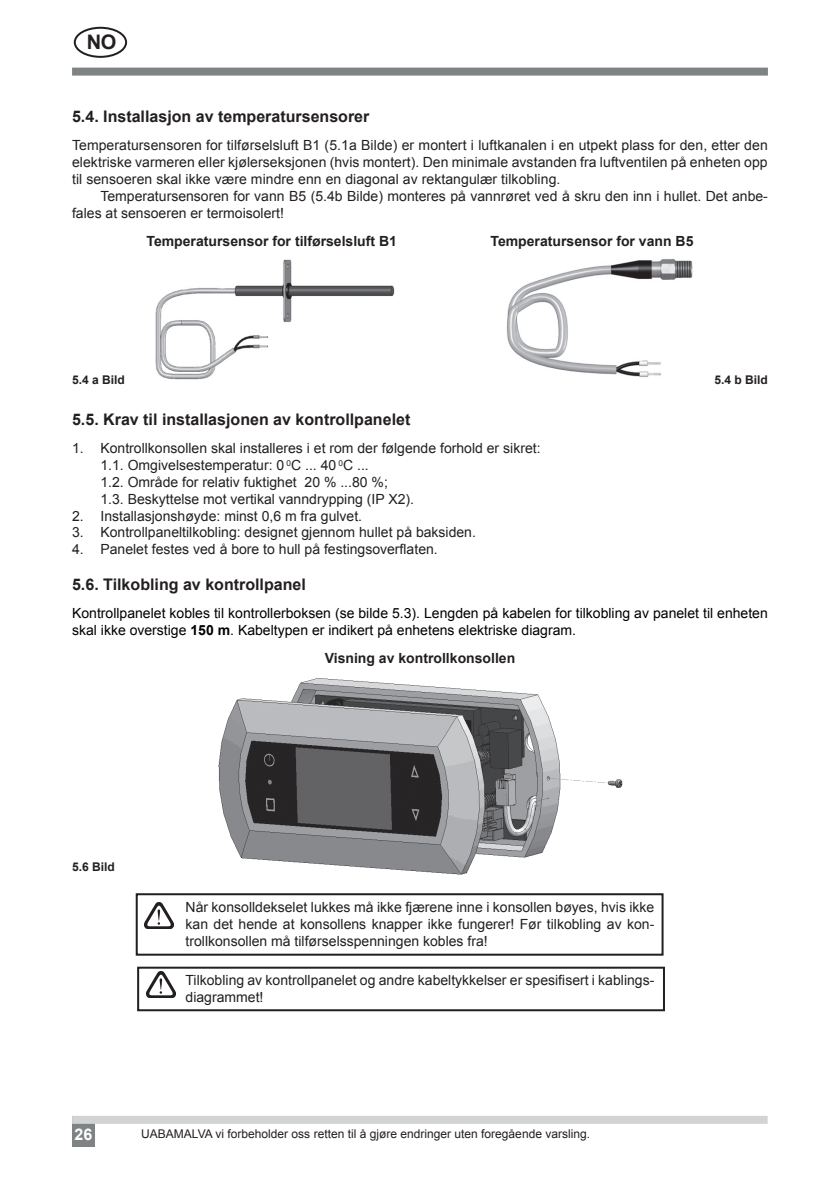
<style>
.page{position:relative;width:840px;height:1191px;background:#fff}
.page>*{position:absolute;margin:0;border:0;box-sizing:border-box;transform-origin:0 0}
.t1{font:700 20px "Arial";color:#231f20}
.t2{font:700 16px "Arial";color:#231f20}
.t3{font:700 16px "Arial";color:#fff}
.t4{font:14px/16.8px "Arial";color:#231f20}
.t5{font:14px/16.8px "Arial";color:#000}
.t6{font:700 14px "Arial";color:#231f20}
.t7{font:12px "Arial";color:#231f20}
.t8{font:700 12px "Arial";color:#231f20}
.s1{font-weight:700}
</style>
<div class="page">
<div style="left:74px;top:27px;width:53px;height:31px;border:2px solid #231f20;border-radius:50%"></div>
<div style="left:72px;top:1116px;width:23px;height:31px;background:#808384"></div>
<div style="left:72px;top:1115px;width:695px;height:8px;background:#d1d3d4"></div>
<div style="left:72px;top:68px;width:695px;height:8px;background:#808384"></div>
<img style="left:218px;top:678px;width:405px;height:197px">
<img style="left:155px;top:259px;width:240px;height:121px">
<img style="left:506px;top:258px;width:187px;height:119px">
<div style="left:136px;top:893px;width:527px;height:62px;border:2px solid #231f20"></div>
<img style="left:145px;top:902px;width:29px;height:26px">
<div style="left:137px;top:966px;width:527px;height:45px;border:2px solid #231f20"></div>
<img style="left:146px;top:971px;width:29px;height:26px">
<h1 class="t1" style="left:87px;top:29px;width:31px">NO</h1>
<p class="t2" style="left:72px;top:106px;width:299px">5.4. Installasjon av temperatursensorer</p>
<p class="t4" style="left:72px;top:137px;width:696px;text-align:justify">Temperatursensoren for tilførselsluft B1 (5.1a Bilde) er montert i luftkanalen i en utpekt plass for den, etter den elektriske varmeren eller kjølerseksjonen (hvis montert). Den minimale avstanden fra luftventilen på enheten opp til sensoeren skal ikke være mindre enn en diagonal av rektangulær tilkobling.</p>
<p class="t4" style="left:72px;top:188px;width:697px;text-indent:28px">Temperatursensoren for vann B5 (5.4b Bilde) monteres på vannrøret ved å skru den inn i hullet. Det anbe&shy;fales at sensoeren er termoisolert!</p>
<p class="t6" style="left:146px;top:231px;width:252px">Temperatursensor for tilførselsluft B1</p>
<p class="t6" style="left:490px;top:231px;width:204px">Temperatursensor for vann B5</p>
<p class="t8" style="left:72px;top:371px;width:54px">5.4 a Bild</p>
<p class="t8" style="left:714px;top:371px;width:55px">5.4 b Bild</p>
<p class="t2" style="left:72px;top:409px;width:339px">5.5. Krav til installasjonen av kontrollpanelet</p>
<p class="t4" style="left:100px;top:440px;width:441px;text-indent:-28px">1. Kontrollkonsollen skal installeres i et rom der følgende forhold er sikret:<br>1.1. Omgivelsestemperatur: 0 <sup>0</sup>C ... 40 <sup>0</sup>C ...<br>1.2. Område for relativ fuktighet 20 % ...80 %;<br>1.3. Beskyttelse mot vertikal vanndrypping (IP X2).</p>
<p class="t4" style="left:72px;top:507px;width:291px">2. Installasjonshøyde: minst 0,6 m fra gulvet.</p>
<p class="t4" style="left:72px;top:524px;width:405px">3. Kontrollpaneltilkobling: designet gjennom hullet på baksiden.</p>
<p class="t4" style="left:72px;top:541px;width:367px">4. Panelet festes ved å bore to hull på festingsoverflaten.</p>
<p class="t2" style="left:72px;top:574px;width:235px">5.6. Tilkobling av kontrollpanel</p>
<p class="t5" style="left:72px;top:605px;width:697px">Kontrollpanelet kobles til kontrollerboksen (se bilde 5.3). Lengden på kabelen for tilkobling av panelet til enheten skal ikke overstige <span class="s1">150 m</span>. Kabeltypen er indikert på enhetens elektriske diagram.</p>
<p class="t6" style="left:324px;top:649px;width:192px">Visning av kontrollkonsollen</p>
<p class="t8" style="left:72px;top:858px;width:44px">5.6 Bild</p>
<p class="t4" style="left:185px;top:899px;width:470px;text-align:justify">Når konsolldekselet lukkes må ikke fjærene inne i konsollen bøyes, hvis ikke kan det hende at konsollens knapper ikke fungerer! Før tilkobling av kon&shy;trollkonsollen må tilførselsspenningen kobles fra!</p>
<p class="t4" style="left:185px;top:972px;width:470px">Tilkobling av kontrollpanelet og andre kabeltykkelser er spesifisert i kablings&shy;diagrammet!</p>
<p class="t3" style="left:74px;top:1124px;width:19px">26</p>
<p class="t7" style="left:141px;top:1126px;width:450px">UABAMALVA vi forbeholder oss retten til å gjøre endringer uten foregående varsling.</p>
</div>
